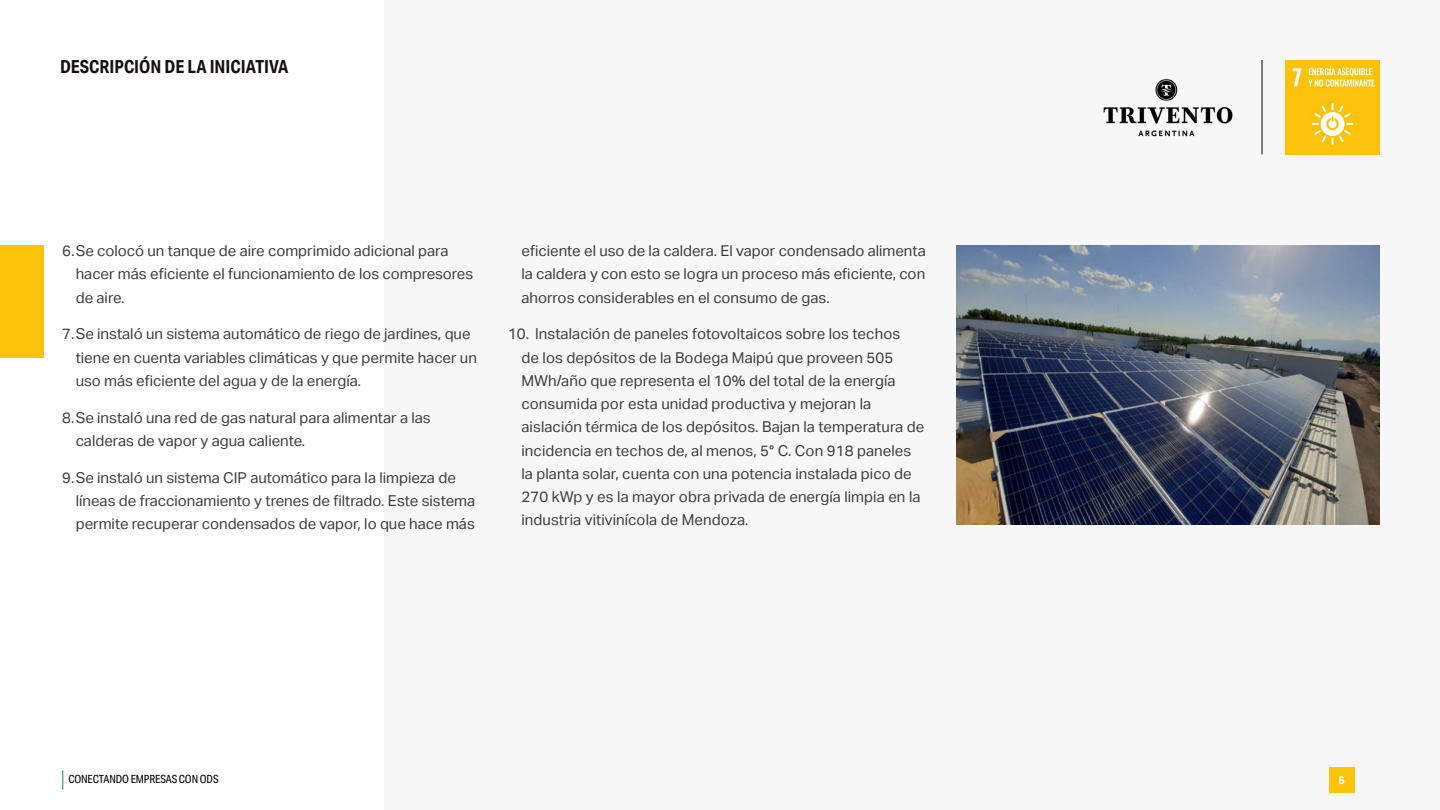
<style>
.page{position:relative;width:1440px;height:810px;background:#fff}
.page>*{position:absolute;margin:0;border:0;box-sizing:border-box;transform-origin:0 0}
.t1{font:700 18px "Aktiv Grotesk Cd";color:#12110c}
.t2{font:15px/23.2px "Aktiv Grotesk";color:#3c3c3b}
.t3{font:11.25px "Aktiv Grotesk Cd";letter-spacing:-.01em;color:#000}
.t4{font:700 10.88px "Aktiv Grotesk";color:#fff}
</style>
<div class="page">
<div style="left:384px;top:0;width:1056px;height:810px;background:#f7f7f7"></div>
<hr style="left:1262px;top:60px;width:1px;height:94px;background:#000">
<svg style="left:62px;top:770px;width:1px;height:20px"></svg>
<img style="left:1103px;top:79px;width:130px;height:58px">
<img style="left:1285px;top:60px;width:95px;height:95px">
<div style="left:1329px;top:767px;width:25px;height:26px;background:#fcc30b"></div>
<div style="left:0;top:245px;width:44px;height:113px;background:#fcc30b"></div>
<img style="left:956px;top:245px;width:424px;height:279px">
<p class="t1" style="left:60px;top:55px;width:230px">DESCRIPCIÓN DE LA INICIATIVA</p>
<p class="t2" style="left:76px;top:239px;width:399px;text-indent:-14px">6.Se colocó un tanque de aire comprimido adicional para hacer más eficiente el funcionamiento de los compresores de aire.</p>
<p class="t2" style="left:76px;top:323px;width:403px;text-indent:-14px">7.Se instaló un sistema automático de riego de jardines, que tiene en cuenta variables climáticas y que permite hacer un uso más eficiente del agua y de la energía.</p>
<p class="t2" style="left:76px;top:406px;width:357px;text-indent:-14px">8.Se instaló una red de gas natural para alimentar a las calderas de vapor y agua caliente.</p>
<p class="t2" style="left:76px;top:466px;width:401px;text-indent:-14px">9.Se instaló un sistema CIP automático para la limpieza de líneas de fraccionamiento y trenes de filtrado. Este sistema permite recuperar condensados de vapor, lo que hace más</p>
<p class="t2" style="left:522px;top:239px;width:406px;text-align:justify">eficiente el uso de la caldera. El vapor condensado alimenta la caldera y con esto se logra un proceso más eficiente, con ahorros considerables en el consumo de gas.</p>
<p class="t2" style="left:522px;top:323px;width:404px;text-indent:-14px">10. Instalación de paneles fotovoltaicos sobre los techos<br>de los depósitos de la Bodega Maipú que proveen 505<br>MWh/año que representa el 10% del total de la energía consumida por esta unidad productiva y mejoran la aislación térmica de los depósitos. Bajan la temperatura de incidencia en techos de, al menos, 5° C. Con 918 paneles la planta solar, cuenta con una potencia instalada pico de 270 kWp y es la mayor obra privada de energía limpia en la industria vitivinícola de Mendoza.</p>
<p class="t3" style="left:68px;top:773px;width:152px">CONECTANDO EMPRESAS CON ODS</p>
<p class="t4" style="left:1338px;top:774px;width:8px">5</p>
</div>
